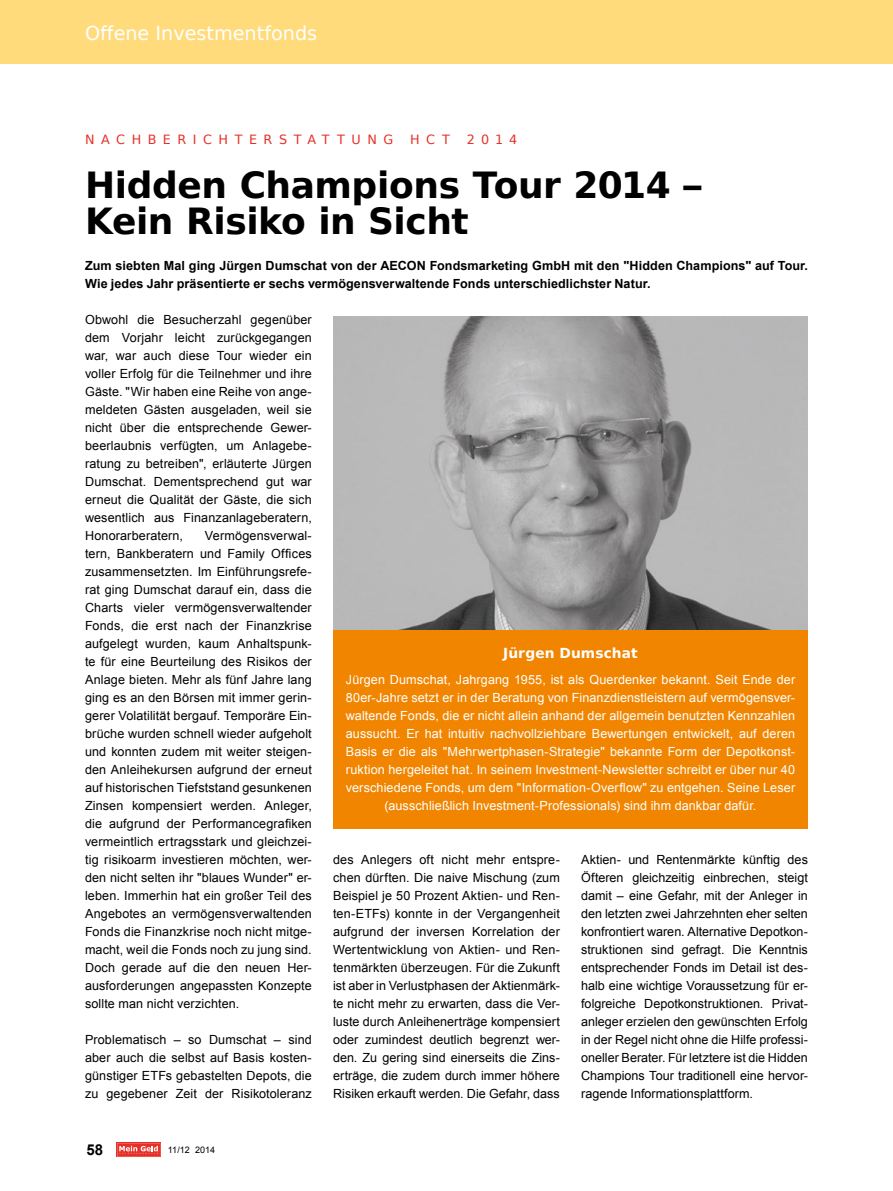
<style>
.page{position:relative;width:893px;height:1191px;background:#fff}
.page>*{position:absolute;margin:0;border:0;box-sizing:border-box;transform-origin:0 0}
.t1{font:700 36px/36px "Bitstream Vera Sans";letter-spacing:-.01em;color:#000}
.t2{font:19.2px "Bitstream Vera Sans";color:#fff}
.t3{font:700 15px "Arial";color:#000}
.t4{font:700 13.8px "Bitstream Vera Sans";letter-spacing:.005em;color:#fff}
.t5{font:12.75px "Bitstream Vera Sans";letter-spacing:.51em;color:#e63027}
.t6{font:12.6px/18px "Arial";letter-spacing:.005em;color:#000;text-align:justify}
.t7{font:12.6px/18px "Arial";letter-spacing:.01em;color:#fff;text-align:center}
.t8{font:700 12.6px/18px "Arial";letter-spacing:.005em;color:#000}
.t9{font:9px "Arial";color:#000}
</style>
<div class="page">
<svg style="left:116px;top:1142px;width:45px;height:15px"></svg>
<svg style="left:117px;top:1143px;width:43px;height:13px"></svg>
<div style="left:0;top:0;width:893px;height:63px;background:#ffdb7c"></div>
<img style="left:333px;top:317px;width:475px;height:313px">
<div style="left:333px;top:630px;width:475px;height:198px;background:#f18500"></div>
<h2 class="t2" style="left:85px;top:22px;width:234px">Offene Investmentfonds</h2>
<p class="t5" style="left:85px;top:132px;width:310px">NACHBERICHTERSTATTUNG</p>
<p class="t5" style="left:410px;top:132px;width:41px">HCT</p>
<p class="t5" style="left:467px;top:132px;width:52px">2014</p>
<h1 class="t1" style="left:85px;top:168px;width:618px">Hidden Champions Tour 2014 –<br>Kein Risiko in Sicht</h1>
<p class="t8" style="left:85px;top:257px;width:724px">Zum siebten Mal ging Jürgen Dumschat von der AECON Fondsmarketing GmbH mit den "Hidden Champions" auf Tour.<br>Wie jedes Jahr präsentierte er sechs vermögensverwaltende Fonds unterschiedlichster Natur.</p>
<p class="t6" style="left:85px;top:311px;width:228px">Obwohl die Besucherzahl gegenüber dem Vorjahr leicht zurückgegangen war, war auch diese Tour wieder ein voller Erfolg für die Teilnehmer und ihre Gäste. "Wir haben eine Reihe von ange&shy;meldeten Gästen ausgeladen, weil sie nicht über die entsprechende Gewer&shy;beerlaubnis verfügten, um Anlagebe&shy;ratung zu betreiben", erläuterte Jürgen Dumschat. Dementsprechend gut war erneut die Qualität der Gäste, die sich wesentlich aus Finanzanlageberatern, Honorarberatern,</p>
<p class="t6" style="left:85px;top:527px;width:228px;text-indent:120px">Vermögensverwal&shy;tern, Bankberatern und Family Offices zusammensetzten. Im Einführungsrefe&shy;rat ging Dumschat darauf ein, dass die Charts vieler vermögensverwaltender Fonds, die erst nach der Finanzkrise aufgelegt wurden, kaum Anhaltspunk&shy;te für eine Beurteilung des Risikos der Anlage bieten. Mehr als fünf Jahre lang ging es an den Börsen mit immer gerin&shy;gerer Volatilität bergauf. Temporäre Ein&shy;brüche wurden schnell wieder aufgeholt und konnten zudem mit weiter steigen&shy;den Anleihekursen aufgrund der erneut auf historischen Tiefststand gesunkenen Zinsen kompensiert werden. Anleger, die aufgrund der Performancegrafiken vermeintlich ertragsstark und gleichzei&shy;tig risikoarm investieren möchten, wer&shy;den nicht selten ihr "blaues Wunder" er&shy;leben. Immerhin hat ein großer Teil des Angebotes an vermögensverwaltenden Fonds die Finanzkrise noch nicht mitge&shy;macht, weil die Fonds noch zu jung sind.<br>Doch gerade auf die den neuen Her&shy;ausforderungen angepassten Konzepte sollte man nicht verzichten.</p>
<p class="t6" style="left:85px;top:1031px;width:228px">Problematisch – so Dumschat – sind aber auch die selbst auf Basis kosten&shy;günstiger ETFs gebastelten Depots, die zu gegebener Zeit der Risikotoleranz</p>
<p class="t3" style="left:87px;top:1139px;width:18px">58</p>
<p class="t9" style="left:168px;top:1143px;width:49px">11/12 2014</p>
<p class="t4" style="left:503px;top:645px;width:136px">Jürgen Dumschat</p>
<p class="t7" style="left:346px;top:671px;width:451px">Jürgen Dumschat, Jahrgang 1955, ist als Querdenker bekannt. Seit Ende der 80er-Jahre setzt er in der Beratung von Finanzdienstleistern auf vermögensver&shy;waltende Fonds, die er nicht allein anhand der allgemein benutzten Kennzahlen aussucht. Er hat intuitiv nachvollziehbare Bewertungen entwickelt, auf deren Basis er die als "Mehrwertphasen-Strategie" bekannte Form der Depotkonst&shy;ruktion hergeleitet hat. In seinem Investment-Newsletter schreibt er über nur 40 verschiedene Fonds, um dem "Information-Overflow" zu entgehen. Seine Leser (ausschließlich Investment-Professionals) sind ihm dankbar dafür.</p>
<p class="t6" style="left:333px;top:851px;width:228px">des Anlegers oft nicht mehr entspre&shy;chen dürften. Die naive Mischung (zum Beispiel je 50 Prozent Aktien- und Ren&shy;ten-ETFs) konnte in der Vergangenheit aufgrund der inversen Korrelation der Wertentwicklung von Aktien- und Ren&shy;tenmärkten überzeugen. Für die Zukunft ist aber in Verlustphasen der Aktienmärk&shy;te nicht mehr zu erwarten, dass die Ver&shy;luste durch Anleihenerträge kompensiert oder zumindest deutlich begrenzt wer&shy;den. Zu gering sind einerseits die Zins&shy;erträge, die zudem durch immer höhere Risiken erkauft werden. Die Gefahr, dass</p>
<p class="t6" style="left:581px;top:851px;width:228px">Aktien- und Rentenmärkte künftig des Öfteren gleichzeitig einbrechen, steigt damit – eine Gefahr, mit der Anleger in den letzten zwei Jahrzehnten eher selten konfrontiert waren. Alternative Depotkon&shy;struktionen sind gefragt. Die Kenntnis entsprechender Fonds im Detail ist des&shy;halb eine wichtige Voraussetzung für er&shy;folgreiche Depotkonstruktionen. Privat&shy;anleger erzielen den gewünschten Erfolg in der Regel nicht ohne die Hilfe professi&shy;oneller Berater. Für letztere ist die Hidden Champions Tour traditionell eine hervor&shy;ragende Informationsplattform.</p>
</div>
